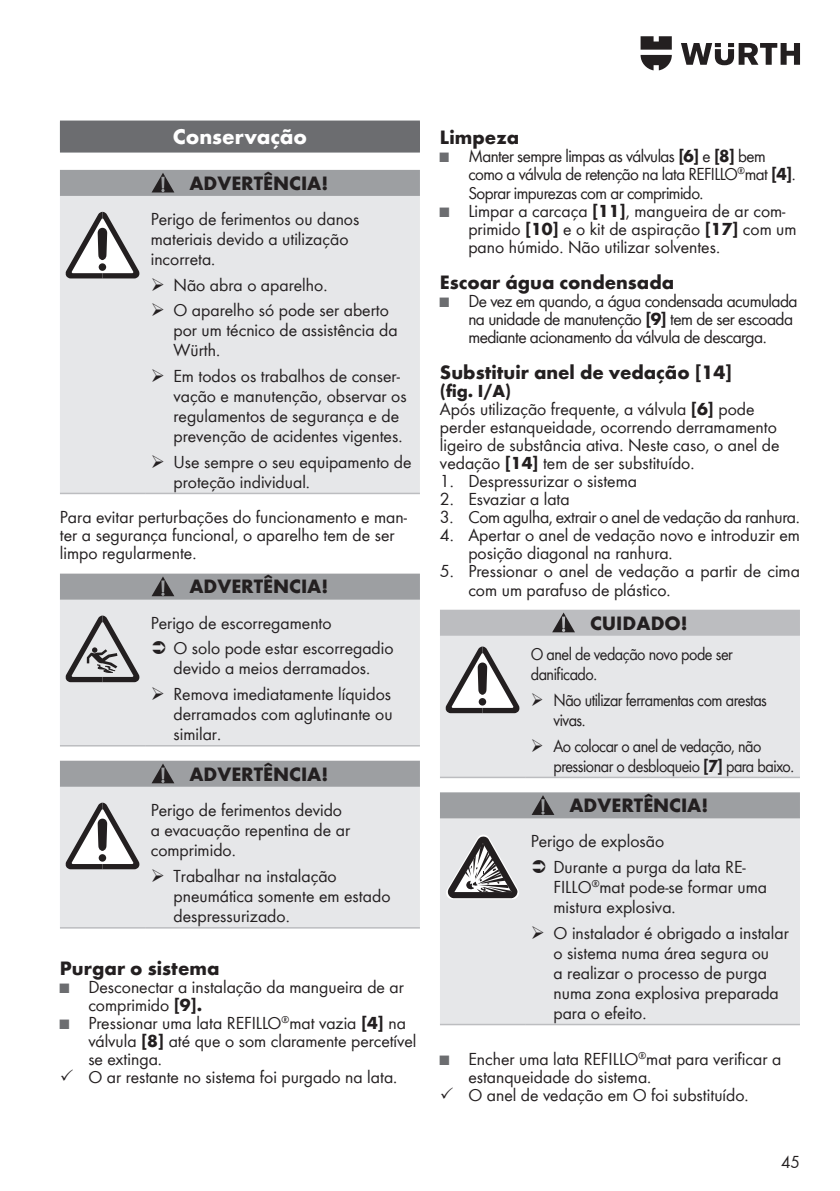
<style>
.page{position:relative;width:840px;height:1191px;background:#fff}
.page>*{position:absolute;margin:0;border:0;box-sizing:border-box;transform-origin:0 0}
.Headline_1{font:700 22px "Wuerth";color:#fff}
.Headline_3{font:700 20px "Wuerth";color:#231f20}
.SI-WARNUNG{font:700 20px "Wuerth Global";color:#231f20}
.SI-VORSICHT{font:700 20px "Wuerth Global";color:#231f20}
.Fliesstext{font:18px/20px "Wuerth Global";color:#231f20}
.SI-Quelle{font:18px/18px "Wuerth";color:#231f20}
.SI-Quelle-2{font:18px/18px "Wuerth";letter-spacing:-.03em;color:#231f20}
.SI-Quelle-3{font:18px/18px "Wuerth";letter-spacing:-.03em;color:#231f20;scale:.96 1}
.SI-Quelle-4{font:18px/20px "Wuerth Global";color:#231f20}
.SI-Quelle-5{font:18px/20px "Wuerth";letter-spacing:-.03em;color:#231f20;scale:.91 1}
.SI-Quelle-6{font:18px "Wuerth";letter-spacing:-.02em;color:#231f20}
.Fliesstext-2{font:18px/20px "Wuerth Global";letter-spacing:-.03em;color:#231f20;scale:.91 1}
.SI-Quelle-7{font:18px/20px "Wuerth Global";letter-spacing:-.03em;color:#231f20;scale:.91 1}
.Headline_3-2{font:700 18px "Wuerth Global";color:#231f20}
.Fliesstext-3{font:18px "Wuerth Global";color:#231f20;scale:.95 1}
.s1{font-family:"Wuerth Global"}
.s2{font-size:14px;color:#6c6d70}
.s3{font-family:"Wuerth Global";font-weight:700}
.s4{font-weight:700}
.s5{font-family:"Wuerth"}
</style>
<div class="page">
<svg style="left:681px;top:43px;width:118px;height:22px"></svg>
<svg style="left:640px;top:36px;width:31px;height:34px"></svg>
<div style="left:60px;top:121px;width:359px;height:32px;background:#6c6d70"></div>
<div style="left:60px;top:196px;width:359px;height:297px;background:#e6e7e9"></div>
<hr style="left:60px;top:493px;width:85px;height:1px;background:#bcbdc0">
<hr style="left:145px;top:493px;width:274px;height:1px;background:#bcbdc0">
<div style="left:60px;top:170px;width:359px;height:26px;background:#9d9fa2"></div>
<svg style="left:152px;top:173px;width:22px;height:19px"></svg>
<svg style="left:66px;top:212px;width:73px;height:66px"></svg>
<div style="left:60px;top:599px;width:359px;height:146px;background:#e6e7e9"></div>
<hr style="left:60px;top:745px;width:85px;height:1px;background:#bcbdc0">
<hr style="left:145px;top:745px;width:274px;height:1px;background:#bcbdc0">
<div style="left:60px;top:573px;width:359px;height:26px;background:#9d9fa2"></div>
<svg style="left:151px;top:576px;width:23px;height:20px"></svg>
<svg style="left:66px;top:615px;width:73px;height:67px;background:#afafb1"></svg>
<div style="left:60px;top:786px;width:359px;height:141px;background:#e6e7e9"></div>
<hr style="left:60px;top:927px;width:85px;height:1px;background:#bcbdc0">
<hr style="left:145px;top:927px;width:274px;height:1px;background:#bcbdc0">
<div style="left:60px;top:760px;width:359px;height:26px;background:#9d9fa2"></div>
<svg style="left:152px;top:764px;width:22px;height:19px"></svg>
<svg style="left:66px;top:802px;width:73px;height:67px"></svg>
<div style="left:440px;top:635px;width:359px;height:141px;background:#e6e7e9"></div>
<hr style="left:439px;top:776px;width:86px;height:2px;background:#bcbdc0">
<hr style="left:525px;top:776px;width:274px;height:2px;background:#bcbdc0">
<div style="left:439px;top:609px;width:360px;height:26px;background:#bcbdc0"></div>
<svg style="left:552px;top:612px;width:22px;height:20px"></svg>
<svg style="left:445px;top:646px;width:74px;height:67px"></svg>
<div style="left:440px;top:818px;width:359px;height:205px;background:#e6e7e9"></div>
<hr style="left:439px;top:1023px;width:86px;height:2px;background:#bcbdc0">
<hr style="left:525px;top:1023px;width:274px;height:2px;background:#bcbdc0">
<div style="left:439px;top:792px;width:360px;height:26px;background:#9d9fa2"></div>
<svg style="left:531px;top:795px;width:23px;height:20px"></svg>
<svg style="left:446px;top:834px;width:73px;height:65px"></svg>
<svg style="left:152px;top:277px;width:11px;height:14px"></svg>
<svg style="left:152px;top:303px;width:11px;height:13px"></svg>
<svg style="left:152px;top:369px;width:11px;height:13px"></svg>
<svg style="left:152px;top:454px;width:11px;height:14px"></svg>
<svg style="left:152px;top:641px;width:13px;height:13px"></svg>
<svg style="left:152px;top:687px;width:11px;height:13px"></svg>
<svg style="left:152px;top:869px;width:11px;height:13px"></svg>
<svg style="left:532px;top:693px;width:10px;height:13px"></svg>
<svg style="left:532px;top:738px;width:10px;height:13px"></svg>
<svg style="left:532px;top:860px;width:13px;height:13px"></svg>
<svg style="left:532px;top:925px;width:11px;height:13px"></svg>
<p class="Headline_1" style="left:173px;top:121px;width:136px">Conservação</p>
<p class="SI-WARNUNG" style="left:189px;top:171px;width:140px">ADVERTÊNCIA!</p>
<p class="SI-Quelle-4" style="left:151px;top:209px;width:210px">Perigo de ferimentos ou danos materiais devido a utilização incorreta.</p>
<p class="Fliesstext" style="left:173px;top:274px;width:155px">Não abra o aparelho.</p>
<p class="Fliesstext" style="left:173px;top:300px;width:225px">O aparelho só pode ser aberto por um técnico de assistência da<br>Würth.</p>
<p class="Fliesstext" style="left:173px;top:366px;width:235px">Em todos os trabalhos de conser&shy;vação e manutenção, observar os regulamentos de segurança e de prevenção de acidentes vigentes.</p>
<p class="Fliesstext" style="left:173px;top:451px;width:239px">Use sempre o seu equipamento de proteção individual.</p>
<p class="Fliesstext" style="left:60px;top:508px;width:348px;line-height:18px">Para evitar perturbações do funcionamento e man&shy;ter a segurança funcional, o aparelho tem de ser limpo regularmente.</p>
<p class="SI-WARNUNG" style="left:189px;top:575px;width:140px">ADVERTÊNCIA!</p>
<p class="SI-Quelle-4" style="left:151px;top:612px;width:182px">Perigo de escorregamento</p>
<p class="Fliesstext" style="left:173px;top:638px;width:221px">O solo pode estar escorregadio devido a meios derramados.</p>
<p class="Fliesstext" style="left:173px;top:684px;width:220px;text-align:justify">Remova imediatamente líquidos derramados com aglutinante ou similar.</p>
<p class="SI-WARNUNG" style="left:189px;top:762px;width:140px">ADVERTÊNCIA!</p>
<p class="SI-Quelle" style="left:151px;top:799px;width:201px;line-height:20px"><span class="s1">Perigo de ferimentos</span> devido a evacuação repentina de ar comprimido.</p>
<p class="Fliesstext" style="left:173px;top:866px;width:218px">Trabalhar na instalação pneumática somente em estado despressurizado.</p>
<p class="Headline_3" style="left:60px;top:953px;width:161px">Purgar o sistema</p>
<p class="SI-Quelle" style="left:88px;top:976px;width:317px;text-indent:-28px"><span class="s2">■</span> Desconectar a instalação da mangueira de ar comprimido <span class="s3">[9].</span></p>
<p class="SI-Quelle" style="left:88px;top:1012px;width:329px;text-indent:-28px"><span class="s2">■</span> Pressionar uma lata REFILLO<sup>®</sup>mat vazia <span class="s3">[4]</span> na válvula <span class="s3">[8]</span> até que o som claramente percetível se extinga.</p>
<p class="SI-Quelle" style="left:60px;top:1067px;width:339px">✓ O ar restante no sistema foi purgado na lata.</p>
<p class="Headline_3" style="left:439px;top:123px;width:81px">Limpeza</p>
<p class="SI-Quelle-3" style="left:468px;top:146px;width:342px;text-indent:-28px"><span class="s2">■</span> Manter sempre limpas as válvulas <span class="s3">[6]</span> e <span class="s3">[8]</span> bem como a válvula de retenção na lata REFILLO<sup>®</sup>mat <span class="s3">[4]</span>.<br>Soprar impurezas com ar comprimido.</p>
<p class="SI-Quelle" style="left:468px;top:201px;width:329px;text-indent:-28px"><span class="s2">■</span> Limpar a carcaça <span class="s3">[11]</span>, mangueira de ar com&shy;primido <span class="s3">[10]</span> e o kit de aspiração <span class="s3">[17]</span> com um pano húmido. Não utilizar solventes.</p>
<p class="Headline_3" style="left:439px;top:267px;width:235px">Escoar água condensada</p>
<p class="SI-Quelle-2" style="left:468px;top:291px;width:330px;text-indent:-28px"><span class="s2">■</span> De vez em quando, a água condensada acumulada na unidade de manutenção <span class="s3">[9]</span> tem de ser escoada mediante acionamento da válvula de descarga.</p>
<p class="Headline_3" style="left:439px;top:357px;width:293px">Substituir anel de vedação <span class="s1">[14]</span></p>
<p class="Headline_3-2" style="left:439px;top:380px;width:73px">(fig. I/A)</p>
<p class="Fliesstext" style="left:439px;top:400px;width:341px;line-height:18px">Após utilização frequente, a válvula <span class="s4">[6]</span> pode perder estanqueidade, ocorrendo derramamento ligeiro de substância ativa. Neste caso, o anel de vedação <span class="s4">[14]</span> tem de ser substituído.</p>
<p class="SI-Quelle" style="left:439px;top:471px;width:198px">1. Despressurizar o sistema</p>
<p class="SI-Quelle" style="left:439px;top:489px;width:131px">2. Esvaziar a lata</p>
<p class="SI-Quelle-6" style="left:439px;top:505px;width:361px">3. Com agulha, extrair o anel de vedação da ranhura.</p>
<p class="SI-Quelle" style="left:468px;top:525px;width:333px;text-indent:-28px">4. Apertar o anel de vedação novo e introduzir em posição diagonal na ranhura.</p>
<p class="SI-Quelle" style="left:468px;top:561px;width:333px;text-indent:-28px">5. Pressionar o anel de vedação a partir de cima com um parafuso de plástico.</p>
<p class="SI-VORSICHT" style="left:589px;top:611px;width:99px">CUIDADO!</p>
<p class="SI-Quelle-7" style="left:530px;top:644px;width:223px">O <span class="s5">anel de vedação</span> novo pode ser danificado.</p>
<p class="Fliesstext-2" style="left:553px;top:690px;width:236px">Não utilizar ferramentas com arestas vivas.</p>
<p class="SI-Quelle-5" style="left:553px;top:735px;width:266px">Ao colocar o anel de vedação, não pressionar o desbloqueio <span class="s3">[7]</span> para baixo.</p>
<p class="SI-WARNUNG" style="left:569px;top:793px;width:140px">ADVERTÊNCIA!</p>
<p class="SI-Quelle-4" style="left:530px;top:831px;width:135px">Perigo de explosão</p>
<p class="Fliesstext" style="left:553px;top:857px;width:215px">Durante a purga da lata RE-<br>FILLO<sup>®</sup>mat pode-se formar uma mistura explosiva.</p>
<p class="Fliesstext" style="left:553px;top:922px;width:237px">O instalador é obrigado a instalar o sistema numa área segura ou<br>a realizar o processo de purga numa zona explosiva preparada para o efeito.</p>
<p class="SI-Quelle" style="left:468px;top:1048px;width:314px;text-indent:-28px"><span class="s2">■</span> Encher uma lata REFILLO<sup>®</sup>mat para verificar a estanqueidade do sistema.</p>
<p class="SI-Quelle" style="left:439px;top:1085px;width:310px">✓ O anel de vedação em O foi substituído.</p>
<p class="Fliesstext-3" style="left:780px;top:1151px;width:21px">45</p>
</div>
